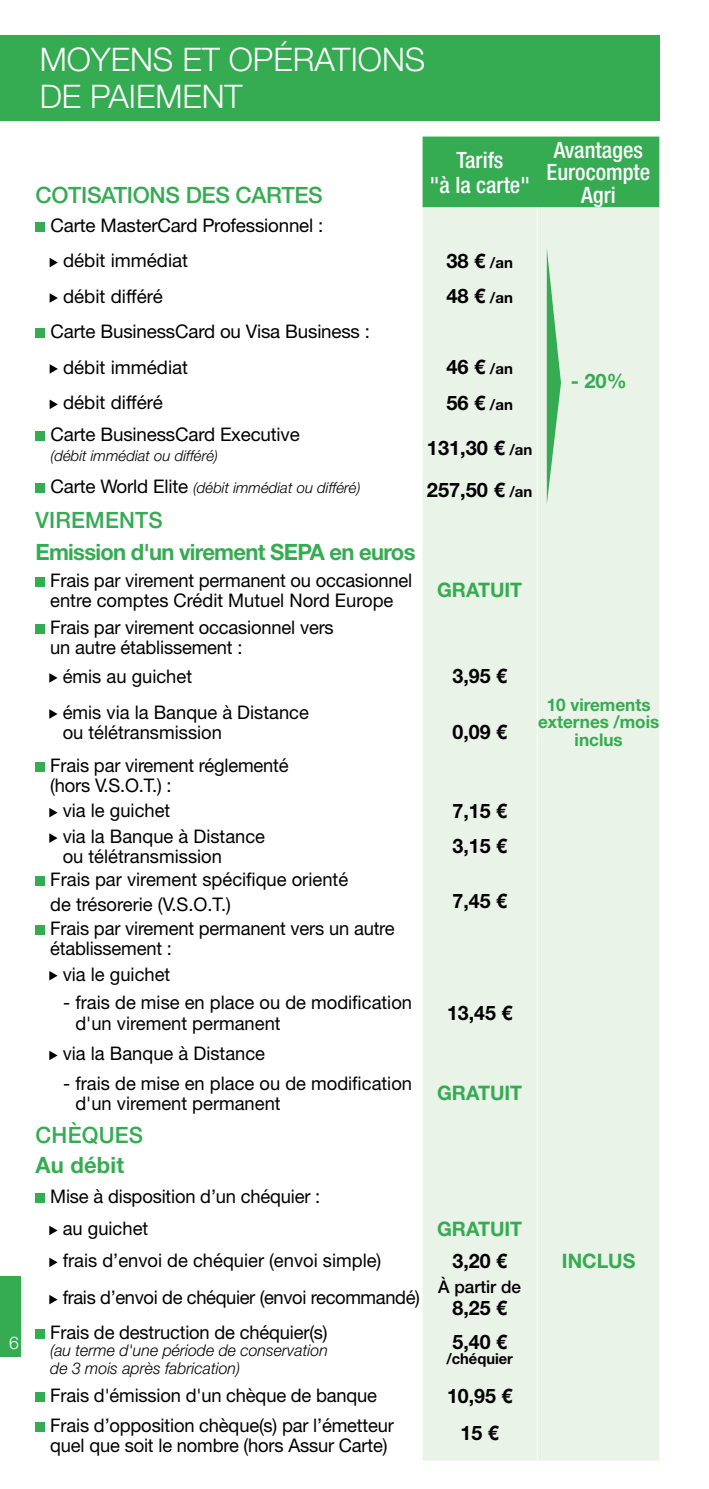
<style>
.page{position:relative;width:709px;height:1489px;background:#fff}
.page>*{position:absolute;margin:0;border:0;box-sizing:border-box;transform-origin:0 0}
.t1{font:300 32.5px/37.5px "Helvetica Neue LT Std";color:#fff}
.t2{font:500 condensed 22.5px/22.5px "Helvetica Neue LT Std";color:#fff;text-align:center}
.t3{font:700 22.5px "Helvetica Neue LT Std";letter-spacing:-.03em;color:#35ab52}
.t4{font:500 22.5px "Helvetica Neue LT Std";letter-spacing:-.015em;color:#35ab52}
.t5{font:500 22.5px "Helvetica Neue LT Std";letter-spacing:.01em;color:#35ab52}
.t6{font:700 20px "Helvetica Neue LT Std";color:#000}
.t7{font:700 20px "Helvetica Neue LT Std";color:#35ab52}
.t8{font:18.75px/20px "Helvetica Neue LT Std";letter-spacing:-.01em;color:#000}
.t9{font:700 17.5px/17.5px "Helvetica Neue LT Std";color:#35ab52;text-align:center}
.t10{font:500 17.5px "Helvetica Neue LT Std";color:#000}
.t11{font:300 17.5px "Helvetica Neue LT Std";color:#fff}
.t12{font:italic 300 16.25px/17.5px "Helvetica Neue LT Std";color:#000}
.t13{font:italic 300 15px "Helvetica Neue LT Std";color:#000}
.t14{font:700 15px "Helvetica Neue LT Std";color:#000}
.s1{font-size:15px}
.s2{font-weight:400;font-style:normal;font-size:18.75px}
</style>
<div class="page">
<div style="left:422px;top:136px;width:237px;height:71px;background:#35ab52"></div>
<div style="left:422px;top:207px;width:237px;height:1253px;background:#e9f3e7"></div>
<hr style="left:537px;top:207px;width:1px;height:36px;background:#fff">
<hr style="left:537px;top:243px;width:1px;height:35px;background:#fff">
<hr style="left:537px;top:278px;width:1px;height:36px;background:#fff">
<hr style="left:537px;top:314px;width:1px;height:35px;background:#fff">
<hr style="left:537px;top:349px;width:1px;height:36px;background:#fff">
<hr style="left:537px;top:385px;width:1px;height:35px;background:#fff">
<hr style="left:537px;top:420px;width:1px;height:48px;background:#fff">
<hr style="left:537px;top:468px;width:1px;height:36px;background:#fff">
<hr style="left:537px;top:568px;width:1px;height:44px;background:#fff">
<hr style="left:537px;top:612px;width:1px;height:49px;background:#fff">
<svg style="left:537px;top:661px;width:1px;height:29px"></svg>
<hr style="left:537px;top:690px;width:1px;height:64px;background:#fff">
<hr style="left:537px;top:754px;width:1px;height:42px;background:#fff">
<svg style="left:537px;top:796px;width:1px;height:28px"></svg>
<hr style="left:537px;top:824px;width:1px;height:43px;background:#fff">
<hr style="left:537px;top:867px;width:1px;height:50px;background:#fff">
<hr style="left:537px;top:1148px;width:1px;height:32px;background:#fff">
<hr style="left:537px;top:1180px;width:1px;height:32px;background:#fff">
<hr style="left:537px;top:1212px;width:1px;height:32px;background:#fff">
<hr style="left:537px;top:1244px;width:1px;height:32px;background:#fff">
<hr style="left:537px;top:1276px;width:1px;height:42px;background:#fff">
<hr style="left:537px;top:1318px;width:1px;height:61px;background:#fff">
<hr style="left:537px;top:1379px;width:1px;height:31px;background:#fff">
<hr style="left:537px;top:1410px;width:1px;height:50px;background:#fff">
<hr style="left:537px;top:504px;width:1px;height:32px;background:#fff">
<hr style="left:537px;top:536px;width:1px;height:32px;background:#fff">
<hr style="left:537px;top:917px;width:1px;height:42px;background:#fff">
<svg style="left:537px;top:959px;width:1px;height:28px"></svg>
<hr style="left:537px;top:987px;width:1px;height:50px;background:#fff">
<hr style="left:537px;top:1037px;width:1px;height:32px;background:#fff">
<hr style="left:537px;top:1069px;width:1px;height:47px;background:#fff">
<hr style="left:537px;top:1116px;width:1px;height:32px;background:#fff">
<div style="left:35px;top:222px;width:10px;height:10px;background:#35ab52"></div>
<svg style="left:50px;top:258px;width:8px;height:9px"></svg>
<svg style="left:50px;top:293px;width:8px;height:10px"></svg>
<div style="left:35px;top:328px;width:10px;height:10px;background:#35ab52"></div>
<svg style="left:50px;top:364px;width:8px;height:9px"></svg>
<svg style="left:50px;top:400px;width:8px;height:9px"></svg>
<div style="left:35px;top:431px;width:10px;height:10px;background:#35ab52"></div>
<div style="left:35px;top:483px;width:10px;height:10px;background:#35ab52"></div>
<div style="left:35px;top:576px;width:10px;height:10px;background:#35ab52"></div>
<div style="left:35px;top:623px;width:10px;height:10px;background:#35ab52"></div>
<svg style="left:49px;top:673px;width:9px;height:9px"></svg>
<svg style="left:49px;top:709px;width:9px;height:9px"></svg>
<div style="left:35px;top:762px;width:10px;height:10px;background:#35ab52"></div>
<svg style="left:49px;top:808px;width:9px;height:9px"></svg>
<svg style="left:49px;top:833px;width:9px;height:9px"></svg>
<div style="left:35px;top:876px;width:10px;height:10px;background:#35ab52"></div>
<div style="left:35px;top:925px;width:10px;height:10px;background:#35ab52"></div>
<svg style="left:49px;top:971px;width:9px;height:9px"></svg>
<svg style="left:49px;top:1050px;width:9px;height:10px"></svg>
<div style="left:35px;top:1193px;width:10px;height:10px;background:#35ab52"></div>
<svg style="left:49px;top:1225px;width:9px;height:10px"></svg>
<svg style="left:49px;top:1257px;width:9px;height:9px"></svg>
<svg style="left:49px;top:1295px;width:9px;height:9px"></svg>
<div style="left:35px;top:1328px;width:10px;height:10px;background:#35ab52"></div>
<div style="left:35px;top:1391px;width:10px;height:10px;background:#35ab52"></div>
<div style="left:35px;top:1422px;width:10px;height:10px;background:#35ab52"></div>
<div style="left:0;top:35px;width:659px;height:85px;background:#35ab52"></div>
<div style="left:0;top:1276px;width:21px;height:80px;background:#35ab52"></div>
<svg style="left:547px;top:248px;width:14px;height:256px"></svg>
<p class="t11" style="left:9px;top:1332px;width:11px">6</p>
<h1 class="t1" style="left:40px;top:40px;width:387px">MOYENS ET OPÉRATIONS<br>DE PAIEMENT</h1>
<p class="t4" style="left:35px;top:181px;width:289px">COTISATIONS DES CARTES</p>
<p class="t8" style="left:63px;top:207px;width:262px;line-height:35.5px;text-indent:-13px">Carte MasterCard Professionnel : débit immédiat</p>
<p class="t2" style="left:430px;top:147px;width:101px;line-height:25px">Tarifs<br>"à la carte"</p>
<p class="t2" style="left:546px;top:138px;width:105px">Avantages<br>Eurocompte<br>Agri</p>
<p class="t6" style="left:446px;top:248px;width:68px">38 € <span class="s1">/an</span></p>
<p class="t8" style="left:63px;top:286px;width:101px">débit différé</p>
<p class="t6" style="left:446px;top:284px;width:68px">48 € <span class="s1">/an</span></p>
<p class="t8" style="left:63px;top:313px;width:308px;line-height:35.5px;text-indent:-13px">Carte BusinessCard ou Visa Business : débit immédiat</p>
<p class="t6" style="left:446px;top:354px;width:68px">46 € <span class="s1">/an</span></p>
<p class="t7" style="left:570px;top:368px;width:57px">- 20%</p>
<p class="t8" style="left:63px;top:392px;width:101px">débit différé</p>
<p class="t6" style="left:446px;top:390px;width:68px">56 € <span class="s1">/an</span></p>
<p class="t8" style="left:51px;top:424px;width:251px">Carte BusinessCard Executive</p>
<p class="t13" style="left:51px;top:447px;width:169px">(débit immédiat ou différé)</p>
<p class="t6" style="left:427px;top:435px;width:107px">131,30 € <span class="s1">/an</span></p>
<p class="t13" style="left:51px;top:479px;width:311px"><span class="s2">Carte World Elite</span> (débit immédiat ou différé)</p>
<p class="t6" style="left:427px;top:477px;width:107px">257,50 € <span class="s1">/an</span></p>
<p class="t5" style="left:35px;top:506px;width:129px">VIREMENTS</p>
<p class="t3" style="left:35px;top:538px;width:381px">Emission d'un virement SEPA en euros</p>
<p class="t8" style="left:50px;top:569px;width:363px">Frais par virement permanent ou occasionnel entre comptes Crédit Mutuel Nord Europe</p>
<p class="t7" style="left:437px;top:577px;width:87px">GRATUIT</p>
<p class="t8" style="left:50px;top:616px;width:285px">Frais par virement occasionnel vers un autre établissement :</p>
<p class="t8" style="left:63px;top:665px;width:131px">émis au guichet</p>
<p class="t6" style="left:452px;top:663px;width:56px">3,95 €</p>
<p class="t8" style="left:63px;top:701px;width:248px">émis via la Banque à Distance ou télétransmission</p>
<p class="t9" style="left:538px;top:695px;width:123px">10 virements externes /mois inclus</p>
<p class="t6" style="left:452px;top:719px;width:56px">0,09 €</p>
<p class="t8" style="left:50px;top:755px;width:240px">Frais par virement réglementé (hors V.S.O.T.) :</p>
<p class="t8" style="left:63px;top:800px;width:109px">via le guichet</p>
<p class="t6" style="left:452px;top:798px;width:56px">7,15 €</p>
<p class="t8" style="left:63px;top:825px;width:204px">via la Banque à Distance ou télétransmission</p>
<p class="t6" style="left:452px;top:833px;width:56px">3,15 €</p>
<p class="t8" style="left:50px;top:867px;width:299px;line-height:25px">Frais par virement spécifique orienté de trésorerie (V.S.O.T.)</p>
<p class="t6" style="left:452px;top:888px;width:56px">7,45 €</p>
<p class="t8" style="left:50px;top:918px;width:346px">Frais par virement permanent vers un autre établissement :</p>
<p class="t8" style="left:63px;top:963px;width:109px">via le guichet</p>
<p class="t8" style="left:75px;top:992px;width:338px;text-indent:-12px">- frais de mise en place ou de modification d'un virement permanent</p>
<p class="t6" style="left:447px;top:1000px;width:67px">13,45 €</p>
<p class="t8" style="left:63px;top:1043px;width:204px">via la Banque à Distance</p>
<p class="t8" style="left:75px;top:1072px;width:338px;text-indent:-12px">- frais de mise en place ou de modification d'un virement permanent</p>
<p class="t7" style="left:437px;top:1080px;width:87px">GRATUIT</p>
<p class="t5" style="left:35px;top:1121px;width:109px">CHÈQUES</p>
<p class="t3" style="left:35px;top:1150px;width:90px">Au débit</p>
<p class="t8" style="left:63px;top:1180px;width:259px;line-height:32px;text-indent:-12px">Mise à disposition d’un chéquier : au guichet</p>
<p class="t7" style="left:437px;top:1216px;width:87px">GRATUIT</p>
<p class="t8" style="left:63px;top:1250px;width:320px">frais d’envoi de chéquier (envoi simple)</p>
<p class="t6" style="left:452px;top:1247px;width:56px">3,20 €</p>
<p class="t7" style="left:562px;top:1247px;width:75px">INCLUS</p>
<p class="t8" style="left:63px;top:1287px;width:359px">frais d’envoi de chéquier (envoi recommandé)</p>
<p class="t10" style="left:438px;top:1275px;width:84px">À partir de</p>
<p class="t6" style="left:452px;top:1295px;width:56px">8,25 €</p>
<p class="t8" style="left:50px;top:1321px;width:279px">Frais de destruction de chéquier(s)</p>
<p class="t12" style="left:50px;top:1341px;width:279px">(au terme d'une période de conservation de 3 mois après fabrication)</p>
<p class="t6" style="left:452px;top:1329px;width:56px">5,40 €</p>
<p class="t14" style="left:446px;top:1349px;width:68px">/chéquier</p>
<p class="t8" style="left:50px;top:1384px;width:328px">Frais d'émission d'un chèque de banque</p>
<p class="t6" style="left:447px;top:1382px;width:67px">10,95 €</p>
<p class="t8" style="left:50px;top:1415px;width:345px">Frais d’opposition chèque(s) par l’émetteur quel que soit le nombre (hors Assur Carte)</p>
<p class="t6" style="left:460px;top:1420px;width:40px">15 €</p>
</div>
